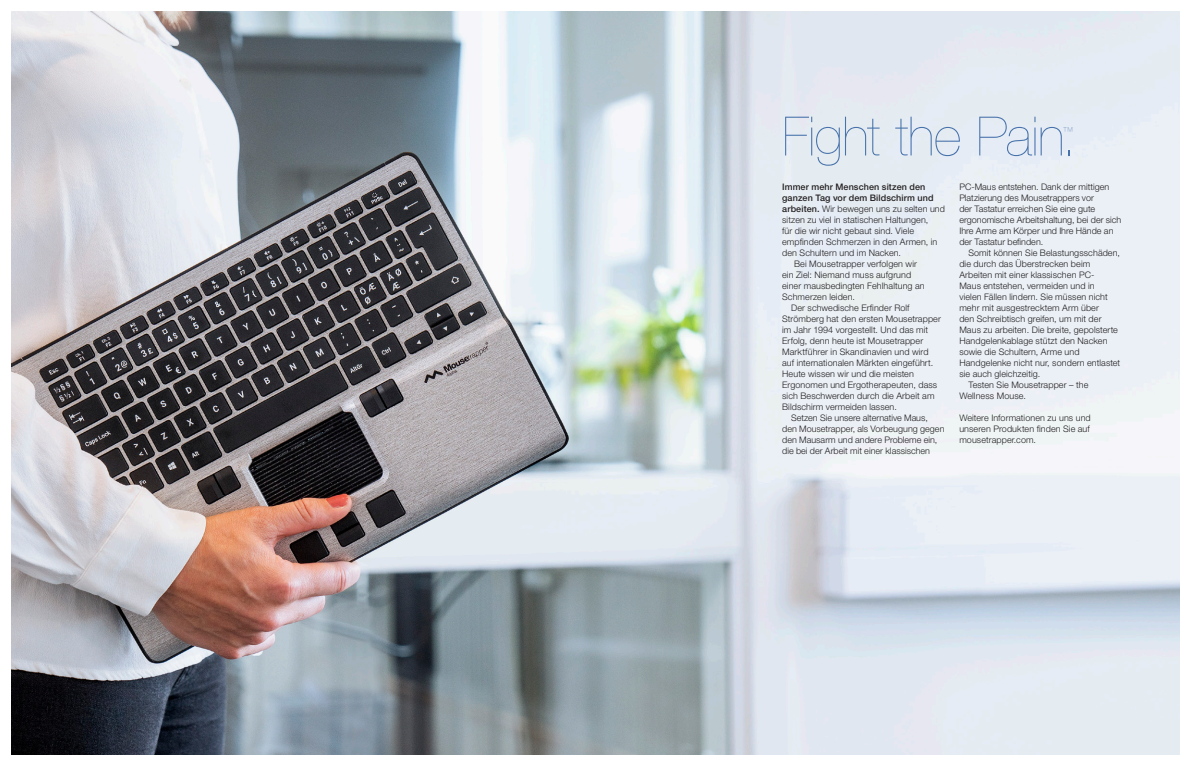
<style>
.page{position:relative;width:1191px;height:766px;background:#fff}
.page>*{position:absolute;margin:0;border:0;box-sizing:border-box;transform-origin:0 0}
.t1{font:200 54.3px "Helvetica Neue LT Std";letter-spacing:-.015em;color:#4772ab}
.t2{font:200 11.1px "Helvetica Neue LT Std";color:#4772ab}
.t3{font:300 9px/11px "Helvetica Neue LT Std";letter-spacing:.01em;color:#231f20}
.s1{font-weight:500}
</style>
<div class="page">
<img style="left:11px;top:11px;width:1168px;height:743px">
<p class="t1" style="left:782px;top:105px;width:296px">Fight the Pain.</p>
<p class="t2" style="left:1062px;top:124px;width:13px">™</p>
<p class="t3" style="left:782px;top:181px;width:164px"><span class="s1">Immer mehr Menschen sitzen den ganzen Tag vor dem Bildschirm und arbeiten.</span> Wir bewegen uns zu selten und sitzen zu viel in statischen Haltungen,<br>für die wir nicht gebaut sind. Viele empfinden Schmerzen in den Armen, in den Schultern und im Nacken.</p>
<p class="t3" style="left:782px;top:258px;width:144px;text-indent:12px">Bei Mousetrapper verfolgen wir ein Ziel: Niemand muss aufgrund einer mausbedingten Fehlhaltung an<br>Schmerzen leiden.</p>
<p class="t3" style="left:782px;top:302px;width:160px;text-indent:9px">Der schwedische Erfinder Rolf Strömberg hat den ersten Mousetrapper im Jahr 1994 vorgestellt. Und das mit Erfolg, denn heute ist Mousetrapper Marktführer in Skandinavien und wird auf internationalen Märkten eingeführt.<br>Heute wissen wir und die meisten Ergonomen und Ergotherapeuten, dass sich Beschwerden durch die Arbeit am Bildschirm vermeiden lassen.</p>
<p class="t3" style="left:782px;top:412px;width:164px;text-indent:9px">Setzen Sie unsere alternative Maus, den Mousetrapper, als Vorbeugung gegen den Mausarm und andere Probleme ein, die bei der Arbeit mit einer klassischen</p>
<p class="t3" style="left:959px;top:181px;width:163px">PC-Maus entstehen. Dank der mittigen Platzierung des Mousetrappers vor<br>der Tastatur erreichen Sie eine gute ergonomische Arbeitshaltung, bei der sich Ihre Arme am Körper und Ihre Hände an der Tastatur befinden.</p>
<p class="t3" style="left:959px;top:247px;width:162px;text-indent:9px">Somit können Sie Belastungsschäden, die durch das Überstrecken beim Arbeiten mit einer klassischen PC-<br>Maus entstehen, vermeiden und in<br>vielen Fällen lindern. Sie müssen nicht mehr mit ausgestrecktem Arm über<br>den Schreibtisch greifen, um mit der Maus zu arbeiten. Die breite, gepolsterte Handgelenkablage stützt den Nacken sowie die Schultern, Arme und Handgelenke nicht nur, sondern entlastet sie auch gleichzeitig.</p>
<p class="t3" style="left:959px;top:379px;width:130px;text-indent:9px">Testen Sie Mousetrapper – the<br>Wellness Mouse.</p>
<p class="t3" style="left:959px;top:412px;width:133px;text-align:justify">Weitere Informationen zu uns und unseren Produkten finden Sie auf mousetrapper.com.</p>
</div>
